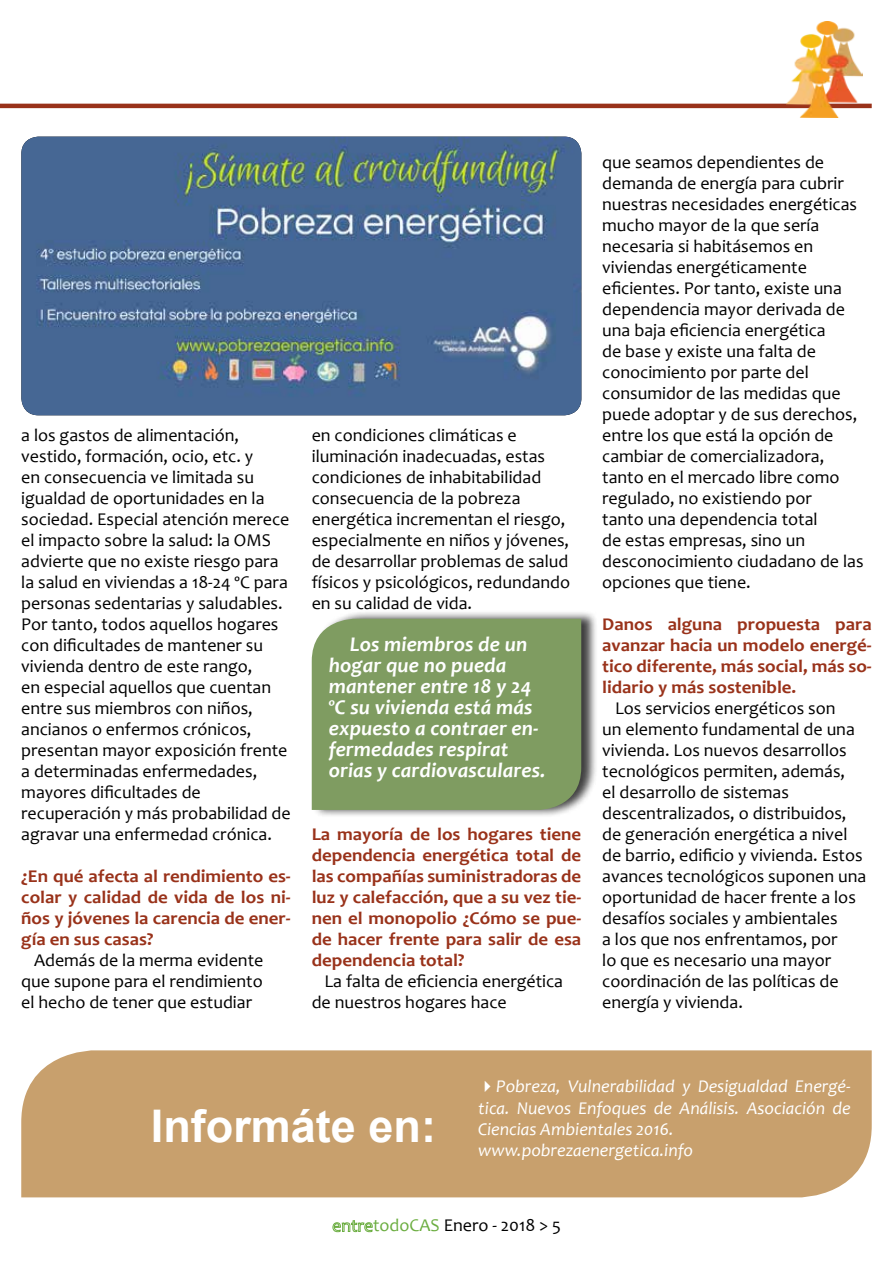
<style>
.page{position:relative;width:893px;height:1263px;background:#fff}
.page>*{position:absolute;margin:0;border:0;box-sizing:border-box;transform-origin:0 0}
.t1{font:700 45px "Arial";color:#fff}
.t2{font:italic 700 21px/21px "Candara";letter-spacing:.01em;color:#fff}
.t3{font:18px/21px "Candara";color:#000}
.t4{font:700 18px/21px "Candara";color:#99321a;text-align:justify;scale:1.05 1}
.t5{font:italic 18px/21px "Candara";color:#fff}
.s1{color:#6bad40}
</style>
<div class="page">
<div style="left:21px;top:1050px;width:851px;height:147px;background:#c8a06d"></div>
<svg style="left:333px;top:1220px;width:40px;height:12px"></svg>
<hr style="left:0;top:104px;width:872px;height:4px;background:#99321a">
<img style="left:786px;top:21px;width:77px;height:97px">
<div style="left:312px;top:610px;width:286px;height:208px;background:#000;opacity:.75"></div>
<div style="left:312px;top:619px;width:269px;height:191px;background:#7f9c61"></div>
<img style="left:21px;top:137px;width:560px;height:278px">
<p class="t3" style="left:21px;top:425px;width:271px">a los gastos de alimentación, vestido, formación, ocio, etc. y<br>en consecuencia ve limitada su igualdad de oportunidades en la sociedad. Especial atención merece el impacto sobre la salud: la OMS advierte que no existe riesgo para la salud en viviendas a 18-24 ºC para personas sedentarias y saludables.<br>Por tanto, todos aquellos hogares con dificultades de mantener su vivienda dentro de este rango,<br>en especial aquellos que cuentan entre sus miembros con niños, ancianos o enfermos crónicos, presentan mayor exposición frente a determinadas enfermedades, mayores dificultades de recuperación y más probabilidad de agravar una enfermedad crónica.</p>
<p class="t4" style="left:21px;top:866px;width:258px">¿En qué afecta al rendimiento es&shy;colar y calidad de vida de los ni&shy;ños y jóvenes la carencia de ener&shy;gía en sus casas?</p>
<p class="t3" style="left:21px;top:950px;width:244px;text-align:justify;text-indent:13px">Además de la merma evidente que supone para el rendimiento el hecho de tener que estudiar</p>
<p class="t3" style="left:312px;top:425px;width:260px">en condiciones climáticas e iluminación inadecuadas, estas condiciones de inhabitabilidad consecuencia de la pobreza energética incrementan el riesgo, especialmente en niños y jóvenes, de desarrollar problemas de salud físicos y psicológicos, redundando en su calidad de vida.</p>
<p class="t2" style="left:329px;top:634px;width:218px;text-indent:21px">Los miembros de un hogar que no pueda mantener entre 18 y 24 ºC su vivienda está más expuesto a contraer en&shy;fermedades respirat orias y cardiovasculares.</p>
<p class="t4" style="left:312px;top:824px;width:258px">La mayoría de los hogares tiene dependencia energética total de las compañías suministradoras de luz y calefacción, que a su vez tie&shy;nen el monopolio ¿Cómo se pue&shy;de hacer frente para salir de esa dependencia total?</p>
<p class="t3" style="left:312px;top:971px;width:253px;text-indent:13px">La falta de eficiencia energética de nuestros hogares hace</p>
<p class="t3" style="left:602px;top:152px;width:263px">que seamos dependientes de demanda de energía para cubrir nuestras necesidades energéticas mucho mayor de la que sería necesaria si habitásemos en viviendas energéticamente eficientes. Por tanto, existe una dependencia mayor derivada de una baja eficiencia energética<br>de base y existe una falta de conocimiento por parte del consumidor de las medidas que puede adoptar y de sus derechos, entre los que está la opción de cambiar de comercializadora, tanto en el mercado libre como regulado, no existiendo por<br>tanto una dependencia total<br>de estas empresas, sino un desconocimiento ciudadano de las opciones que tiene.</p>
<p class="t4" style="left:602px;top:614px;width:258px">Danos alguna propuesta para avanzar hacia un modelo energé&shy;tico diferente, más social, más so&shy;lidario y más sostenible.</p>
<p class="t3" style="left:602px;top:698px;width:266px;text-indent:13px">Los servicios energéticos son<br>un elemento fundamental de una vivienda. Los nuevos desarrollos tecnológicos permiten, además,<br>el desarrollo de sistemas descentralizados, o distribuidos, de generación energética a nivel de barrio, edificio y vivienda. Estos avances tecnológicos suponen una oportunidad de hacer frente a los desafíos sociales y ambientales<br>a los que nos enfrentamos, por<br>lo que es necesario una mayor coordinación de las políticas de energía y vivienda.</p>
<h1 class="t1" style="left:151px;top:1094px;width:287px">Informáte en:</h1>
<p class="t5" style="left:478px;top:1076px;width:374px">✔Pobreza, Vulnerabilidad y Desigualdad Energé&shy;tica. Nuevos Enfoques de Análisis. Asociación de Ciencias Ambientales 2016. www.pobrezaenergetica.info</p>
<p class="t3" style="left:373px;top:1215px;width:189px"><span class="s1">todoCAS</span> Enero - 2018 &gt; 5</p>
</div>
